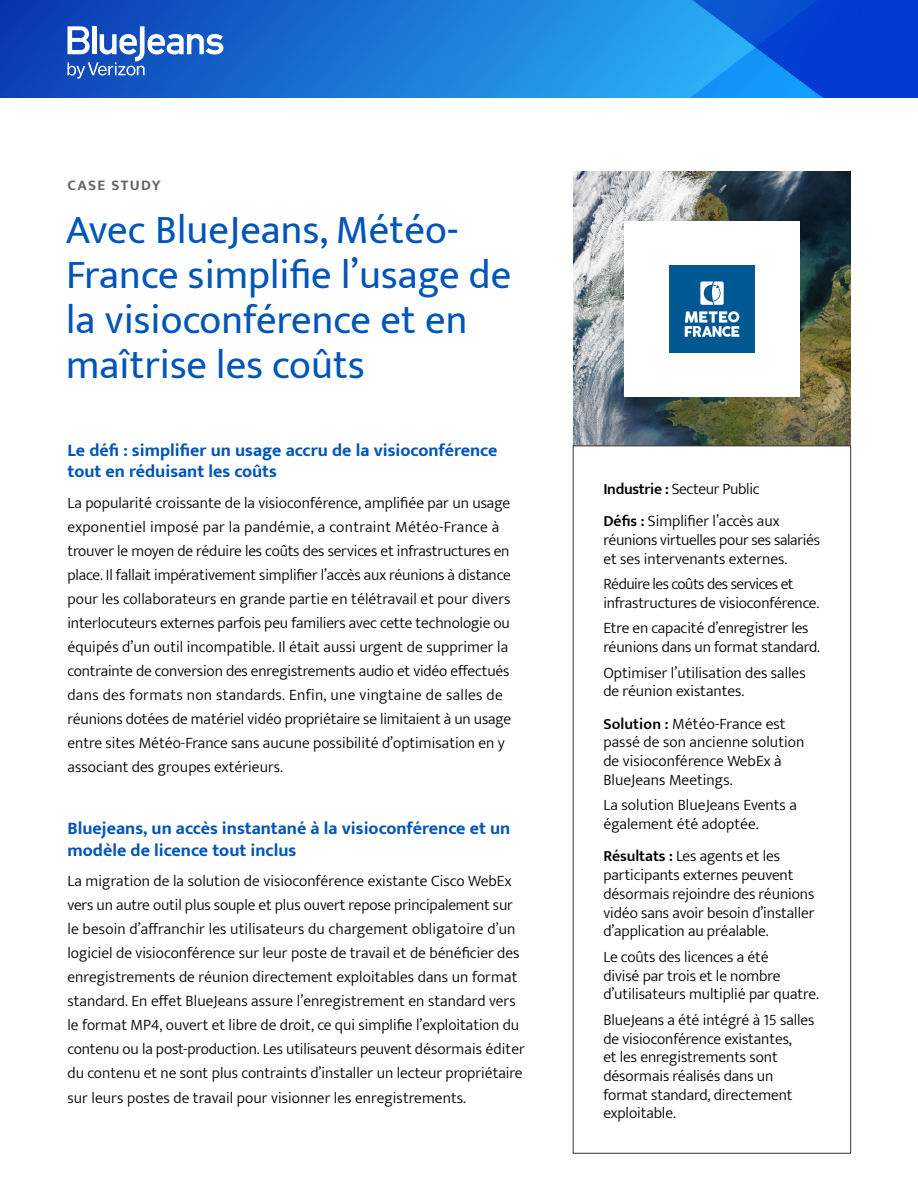
<style>
.page{position:relative;width:918px;height:1188px;background:#fff}
.page>*{position:absolute;margin:0;border:0;box-sizing:border-box;transform-origin:0 0}
.t1{font:40.5px/45px "Mukta";letter-spacing:.005em;color:#0055b8}
.t2{font:700 18px/21.6px "Mukta";color:#0055b8}
.t3{font:300 15.75px/24px "Mukta";letter-spacing:-.005em;color:#000}
.t4{font:300 15.75px/18.8px "Mukta";letter-spacing:-.025em;color:#000}
.t5{font:700 15px "Mukta";letter-spacing:.09em;color:#666}
.s1{font-weight:600}
</style>
<div class="page">
<img style="left:0;top:0;width:918px;height:98px">
<svg style="left:68px;top:26px;width:155px;height:53px"></svg>
<img style="left:573px;top:171px;width:278px;height:275px">
<div style="left:624px;top:221px;width:176px;height:176px;background:#fff"></div>
<img style="left:669px;top:266px;width:85px;height:86px">
<p class="t5" style="left:68px;top:176px;width:95px">CASE STUDY</p>
<h1 class="t1" style="left:66px;top:207px;width:447px">Avec BlueJeans, Météo-<br>France simplifie l’usage de la visioconférence et en maîtrise les coûts</h1>
<p class="t2" style="left:68px;top:439px;width:431px">Le défi : simplifier un usage accru de la visioconférence tout en réduisant les coûts</p>
<p class="t3" style="left:68px;top:491px;width:445px">La popularité croissante de la visioconférence, amplifiée par un usage exponentiel imposé par la pandémie, a contraint Météo-France à trouver le moyen de réduire les coûts des services et infrastructures en place. Il fallait impérativement simplifier l’accès aux réunions à distance pour les collaborateurs en grande partie en télétravail et pour divers interlocuteurs externes parfois peu familiers avec cette technologie ou équipés d’un outil incompatible. Il était aussi urgent de supprimer la contrainte de conversion des enregistrements audio et vidéo effectués dans des formats non standards. Enfin, une vingtaine de salles de réunions dotées de matériel vidéo propriétaire se limitaient à un usage entre sites Météo-France sans aucune possibilité d’optimisation en y associant des groupes extérieurs.</p>
<p class="t2" style="left:68px;top:817px;width:444px">Bluejeans, un accès instantané à la visioconférence et un modèle de licence tout inclus</p>
<p class="t3" style="left:68px;top:869px;width:459px">La migration de la solution de visioconférence existante Cisco WebEx vers un autre outil plus souple et plus ouvert repose principalement sur le besoin d’affranchir les utilisateurs du chargement obligatoire d’un logiciel de visioconférence sur leur poste de travail et de bénéficier des enregistrements de réunion directement exploitables dans un format standard. En effet BlueJeans assure l’enregistrement en standard vers le format MP4, ouvert et libre de droit, ce qui simplifie l’exploitation du contenu ou la post-production. Les utilisateurs peuvent désormais éditer du contenu et ne sont plus contraints d’installer un lecteur propriétaire sur leurs postes de travail pour visionner les enregistrements.</p>
<p class="t3" style="left:603px;top:472px;width:178px;line-height:32.2px"><span class="s1">Industrie :</span> Secteur Public<br><span class="s1">Défis :</span> Simplifier l’accès aux</p>
<p class="t3" style="left:603px;top:530px;width:218px;line-height:18.8px">réunions virtuelles pour ses salariés et ses intervenants externes.</p>
<p class="t4" style="left:603px;top:574px;width:217px">Réduire les coûts des services et infrastructures de visioconférence.</p>
<p class="t3" style="left:603px;top:619px;width:218px;line-height:18.8px">Etre en capacité d’enregistrer les réunions dans un format standard.</p>
<p class="t3" style="left:603px;top:663px;width:204px;line-height:18.8px">Optimiser l’utilisation des salles de réunion existantes.</p>
<p class="t3" style="left:603px;top:714px;width:203px;line-height:18.8px"><span class="s1">Solution :</span> Météo-France est passé de son ancienne solution de visioconférence WebEx à<br>BlueJeans Meetings.</p>
<p class="t3" style="left:603px;top:796px;width:195px;line-height:18.8px">La solution BlueJeans Events a également été adoptée.</p>
<p class="t3" style="left:603px;top:847px;width:213px;line-height:18.8px"><span class="s1">Résultats :</span> Les agents et les participants externes peuvent désormais rejoindre des réunions vidéo sans avoir besoin d’installer d’application au préalable.</p>
<p class="t3" style="left:603px;top:947px;width:217px;line-height:18.8px">Le coûts des licences a été<br>divisé par trois et le nombre d’utilisateurs multiplié par quatre.</p>
<p class="t3" style="left:603px;top:1010px;width:213px;line-height:18.8px">BlueJeans a été intégré à 15 salles de visioconférence existantes,<br>et les enregistrements sont désormais réalisés dans un format standard, directement exploitable.</p>
</div>
